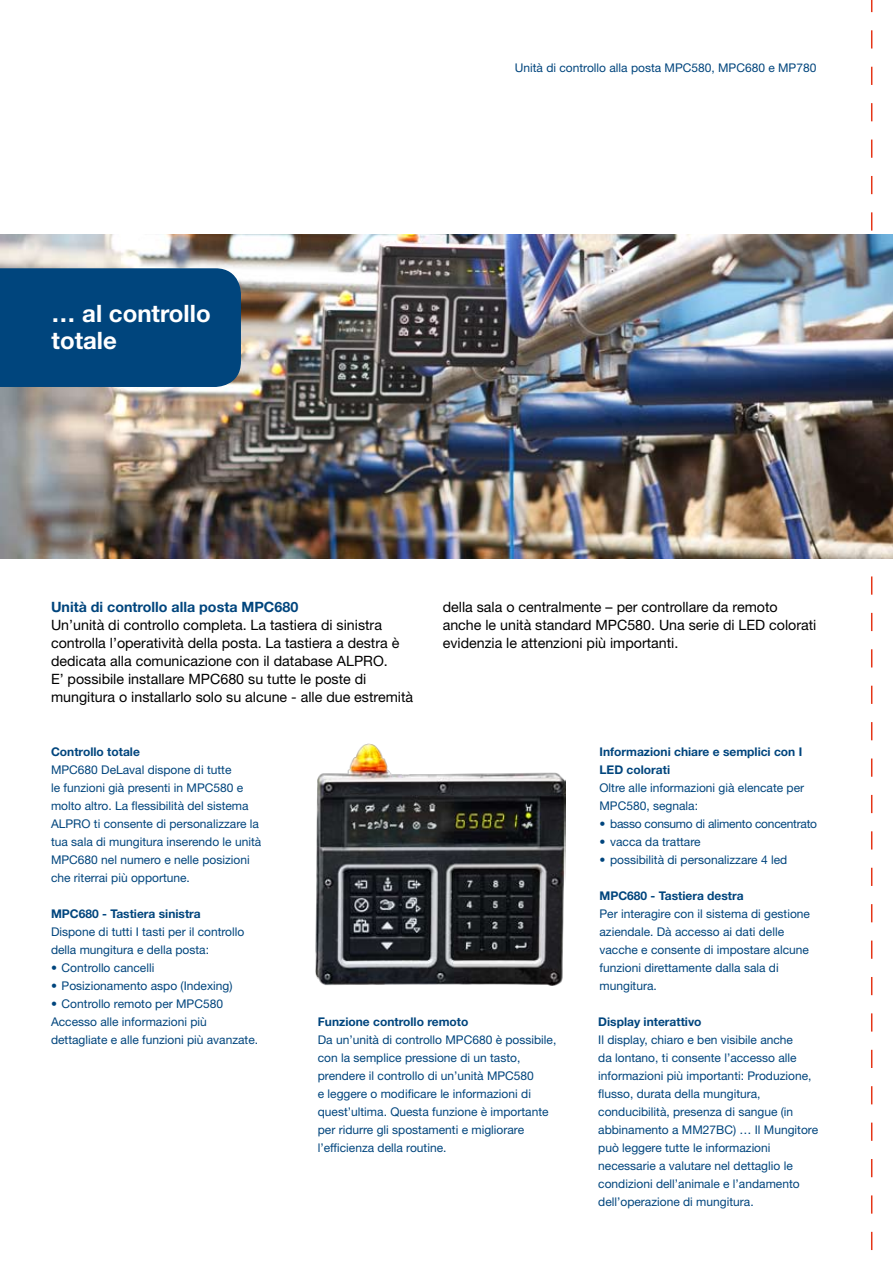
<style>
.page{position:relative;width:893px;height:1263px;background:#fff}
.page>*{position:absolute;margin:0;border:0;box-sizing:border-box;transform-origin:0 0}
.t1{font:700 24px/27px "Helvetica Neue LT Std";color:#fff}
.t2{font:14.25px/18px "Helvetica Neue LT Std";color:#000}
.t3{font:700 14.25px "Helvetica Neue LT Std";color:#00457d}
.t4{font:12px/18px "Helvetica Neue LT Std";color:#00457d}
.t5{font:700 12px/18px "Helvetica Neue LT Std";color:#00457d}
.t6{font:12px "Helvetica Neue LT Std";letter-spacing:-.02em;color:#00457d}
</style>
<div class="page">
<svg style="left:871px;top:0;width:1px;height:1251px"></svg>
<img style="left:0;top:234px;width:893px;height:324px">
<img style="left:316px;top:744px;width:249px;height:241px">
<div style="left:0;top:268px;width:241px;height:119px;background:#00457d"></div>
<h1 class="t1" style="left:52px;top:299px;width:161px">… al controllo totale</h1>
<p class="t4" style="left:515px;top:59px;width:303px">Unità di controllo alla posta MPC580, MPC680 e MP780</p>
<p class="t3" style="left:51px;top:598px;width:249px">Unità di controllo alla posta MPC680</p>
<p class="t2" style="left:51px;top:616px;width:364px">Un’unità di controllo completa. La tastiera di sinistra controlla l’operatività della posta. La tastiera a destra è dedicata alla comunicazione con il database ALPRO.<br>E’ possibile installare MPC680 su tutte le poste di mungitura o installarlo solo su alcune - alle due estremità</p>
<p class="t2" style="left:443px;top:598px;width:375px">della sala o centralmente – per controllare da remoto anche le unità standard MPC580. Una serie di LED colorati evidenzia le attenzioni più importanti.</p>
<p class="t5" style="left:51px;top:742px;width:90px">Controllo totale</p>
<p class="t4" style="left:51px;top:761px;width:212px">MPC680 DeLaval dispone di tutte<br>le funzioni già presenti in MPC580 e molto altro. La flessibilità del sistema ALPRO ti consente di personalizzare la tua sala di mungitura inserendo le unità MPC680 nel numero e nelle posizioni che riterrai più opportune.</p>
<p class="t5" style="left:51px;top:904px;width:151px">MPC680 - Tastiera sinistra</p>
<p class="t4" style="left:51px;top:923px;width:195px">Dispone di tutti I tasti per il controllo della mungitura e della posta:</p>
<p class="t4" style="left:51px;top:959px;width:105px">• Controllo cancelli</p>
<p class="t4" style="left:51px;top:977px;width:183px">• Posizionamento aspo (Indexing)</p>
<p class="t4" style="left:51px;top:995px;width:209px">• Controllo remoto per MPC580<br>Accesso alle informazioni più dettagliate e alle funzioni più avanzate.</p>
<p class="t5" style="left:318px;top:1012px;width:152px">Funzione controllo remoto</p>
<p class="t4" style="left:318px;top:1031px;width:240px">Da un’unità di controllo MPC680 è possibile, con la semplice pressione di un tasto, prendere il controllo di un’unità MPC580<br>e leggere o modificare le informazioni di quest’ultima. Questa funzione è importante per ridurre gli spostamenti e migliorare l’efficienza della routine.</p>
<p class="t5" style="left:599px;top:742px;width:204px">Informazioni chiare e semplici con I<br>LED colorati</p>
<p class="t4" style="left:599px;top:779px;width:206px">Oltre alle informazioni già elencate per<br>MPC580, segnala:</p>
<p class="t6" style="left:599px;top:817px;width:219px">• basso consumo di alimento concentrato</p>
<p class="t4" style="left:599px;top:833px;width:103px">• vacca da trattare</p>
<p class="t4" style="left:599px;top:851px;width:189px">• possibilità di personalizzare 4 led</p>
<p class="t5" style="left:599px;top:886px;width:146px">MPC680 - Tastiera destra</p>
<p class="t4" style="left:599px;top:905px;width:212px">Per interagire con il sistema di gestione aziendale. Dà accesso ai dati delle vacche e consente di impostare alcune funzioni direttamente dalla sala di mungitura.</p>
<p class="t5" style="left:598px;top:1012px;width:105px">Display interattivo</p>
<p class="t4" style="left:598px;top:1031px;width:221px">Il display, chiaro e ben visibile anche<br>da lontano, ti consente l’accesso alle informazioni più importanti: Produzione, flusso, durata della mungitura, conducibilità, presenza di sangue (in abbinamento a MM27BC) … Il Mungitore può leggere tutte le informazioni necessarie a valutare nel dettaglio le condizioni dell’animale e l’andamento dell’operazione di mungitura.</p>
</div>
